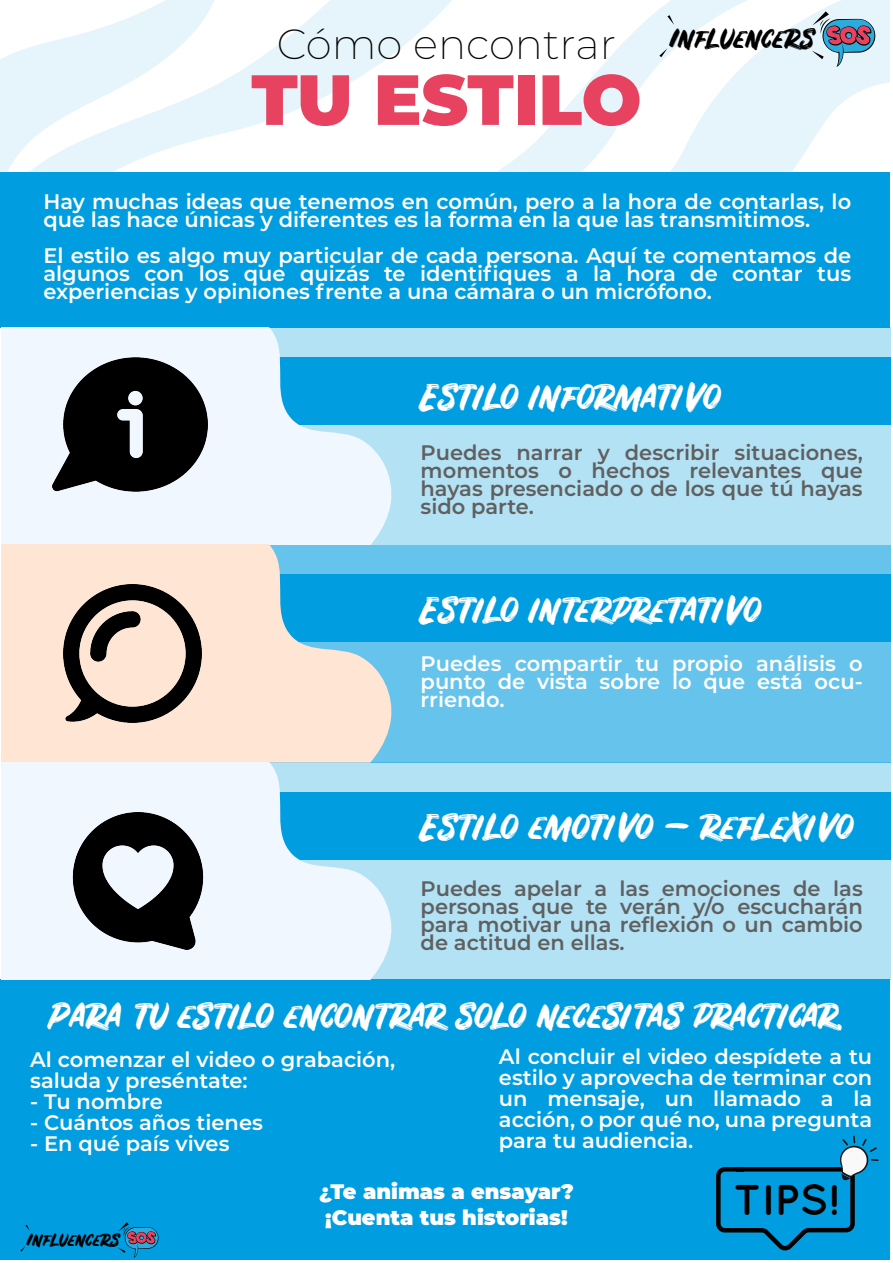
<style>
.page{position:relative;width:893px;height:1263px;background:#fff}
.page>*{position:absolute;margin:0;border:0;box-sizing:border-box;transform-origin:0 0}
.t1{font:900 70.8px "Montserrat";letter-spacing:-.005em;color:#e74361}
.t2{font:700 42.9px "Quicksand";color:#000}
.t3{font:200 42.15px "Montserrat";color:#020202}
.t4{font:36px "Rustico V2 Regular";color:#fff}
.t5{font:27.6px "Rustico V2 Regular";color:#000}
.t6{font:600 21px/18px "Montserrat";color:#fff;text-align:justify}
.t7{font:600 21px/18px "Montserrat";color:#606060;text-align:justify}
.t8{font:900 21px/25.2px "Montserrat";color:#fff}
.t9{font:17.7px "Rustico V2 Regular";color:#000}
</style>
<div class="page">
<div style="left:0;top:979px;width:889px;height:281px;background:#009ee0"></div>
<div style="left:0;top:0;width:889px;height:327px;background:#009ee0"></div>
<div style="left:1px;top:327px;width:889px;height:218px;background:#b3e2f5"></div>
<div style="left:1px;top:357px;width:889px;height:68px;background:#009ee0"></div>
<svg style="left:1px;top:327px;width:393px;height:218px;fill:#f0f7ff"></svg>
<div style="left:1px;top:545px;width:889px;height:217px;background:#66c4ec"></div>
<div style="left:1px;top:575px;width:889px;height:67px;background:#009ee0"></div>
<svg style="left:1px;top:545px;width:393px;height:217px;fill:#ffe6d4"></svg>
<div style="left:1px;top:762px;width:889px;height:217px;background:#b3e2f5"></div>
<div style="left:1px;top:792px;width:889px;height:67px;background:#009ee0"></div>
<svg style="left:1px;top:762px;width:393px;height:217px;fill:#f0f7ff"></svg>
<svg style="left:0;top:0;width:889px;height:171px;background:#f4fafd"></svg>
<svg style="left:659px;top:48px;width:8px;height:9px"></svg>
<svg style="left:812px;top:11px;width:63px;height:56px;background:#a3afc1"></svg>
<svg style="left:667px;top:15px;width:7px;height:10px"></svg>
<svg style="left:716px;top:1135px;width:163px;height:116px"></svg>
<svg style="left:20px;top:1246px;width:5px;height:6px"></svg>
<svg style="left:118px;top:1222px;width:41px;height:36px"></svg>
<svg style="left:25px;top:1225px;width:5px;height:6px"></svg>
<img style="left:70px;top:812px;width:137px;height:137px">
<img style="left:52px;top:347px;width:156px;height:155px">
<img style="left:63px;top:584px;width:139px;height:139px">
<h3 class="t3" style="left:277px;top:16px;width:341px">Cómo encontrar</h3>
<h1 class="t1" style="left:251px;top:47px;width:392px">TU ESTILO</h1>
<h3 class="t5" style="left:670px;top:22px;width:146px">Influencers</h3>
<p class="t6" style="left:43px;top:191px;width:809px">Hay muchas ideas que tenemos en común, pero a la hora de contarlas, lo que las hace únicas y diferentes es la forma en la que las transmitimos.</p>
<p class="t6" style="left:43px;top:245px;width:809px">El estilo es algo muy particular de cada persona. Aquí te comentamos de algunos con los que quizás te identifiques a la hora de contar tus experiencias y opiniones frente a una cámara o un micrófono.</p>
<h3 class="t4" style="left:421px;top:376px;width:302px">Estilo informativo</h3>
<p class="t7" style="left:421px;top:443px;width:444px">Puedes narrar y describir situaciones, momentos o hechos relevantes que hayas presenciado o de los que tú hayas sido parte.</p>
<h3 class="t4" style="left:421px;top:588px;width:342px">Estilo interpretativo</h3>
<p class="t6" style="left:421px;top:654px;width:444px">Puedes compartir tu propio análisis o punto de vista sobre lo que está ocu&shy;rriendo.</p>
<h3 class="t4" style="left:421px;top:805px;width:434px">Estilo emotivo – reflexivo</h3>
<p class="t7" style="left:421px;top:878px;width:444px">Puedes apelar a las emociones de las personas que te verán y/o escucharán para motivar una reflexión o un cambio de actitud en ellas.</p>
<h3 class="t4" style="left:49px;top:995px;width:798px">Para tu estilo encontrar solo necesitas practicar.</h3>
<p class="t6" style="left:30px;top:1048px;width:367px;line-height:21px">Al comenzar el video o grabación, saluda y preséntate:</p>
<p class="t6" style="left:30px;top:1091px;width:134px">- Tu nombre</p>
<p class="t6" style="left:30px;top:1112px;width:234px">- Cuántos años tienes</p>
<p class="t6" style="left:30px;top:1133px;width:201px">- En qué país vives</p>
<p class="t6" style="left:499px;top:1045px;width:375px;line-height:21px">Al concluir el video despídete a tu estilo y aprovecha de terminar con un mensaje, un llamado a la acción, o por qué no, una pregunta para tu audiencia.</p>
<p class="t8" style="left:319px;top:1178px;width:256px">¿Te animas a ensayar? ¡Cuenta tus historias!</p>
<h2 class="t2" style="left:734px;top:1175px;width:107px">TIPS!</h2>
<p class="t9" style="left:27px;top:1229px;width:94px">Influencers</p>
</div>
